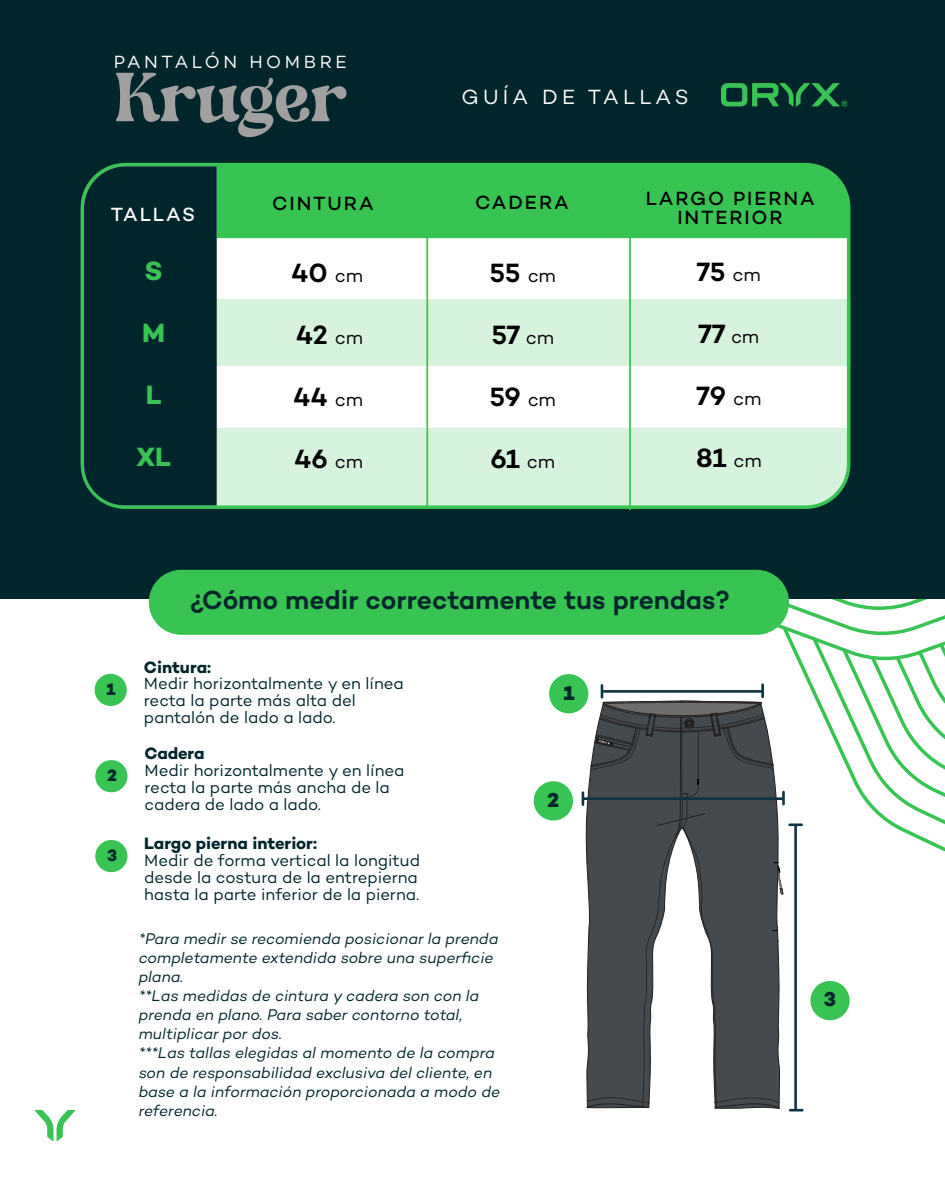
<style>
.page{position:relative;width:945px;height:1182px;background:#fff}
.page>*{position:absolute;margin:0;border:0;box-sizing:border-box;transform-origin:0 0}
.t1{font:69.39px "Bagrile";color:#a0a0a0}
.t2{font:600 26.95px "Campton";letter-spacing:-.015em;color:#000}
.t3{font:700 26.95px "Campton";color:#37c452}
.t4{font:600 26.78px "Campton";color:#00262c}
.t5{font:20.91px "Campton";letter-spacing:.2em;color:#fff}
.t6{font:800 20.47px "Campton";color:#00262c}
.t7{font:500 19.43px/19.4px "Campton";letter-spacing:.1em;color:#000;text-align:center}
.t8{font:500 19.43px "Campton";letter-spacing:.1em;color:#fff}
.t9{font:18.03px "Campton";letter-spacing:.2em;color:#fff}
.t10{font:16.71px/16.7px "Campton";letter-spacing:-.005em;color:#00262c}
.t11{font:700 16.71px "Campton";letter-spacing:-.005em;color:#00262c}
.t12{font:800 16.71px "Campton";color:#00262c}
.t13{font:italic 15.75px/19.2px "Campton";color:#00262c}
.s1{font-weight:400;font-size:19.25px}
</style>
<div class="page">
<div style="left:0;top:0;width:944px;height:598px;background:#00262c"></div>
<div style="left:82px;top:165px;width:767px;height:342px;background:#fff;border-radius:43px"></div>
<div style="left:217px;top:427px;width:631px;height:80px;background:#d7f3dd"></div>
<div style="left:215px;top:299px;width:635px;height:67px;background:#d7f3dd"></div>
<div style="left:217px;top:165px;width:632px;height:73px;background:#37c452"></div>
<div style="left:84px;top:166px;width:133px;height:339px;background:#00262c"></div>
<svg style="left:35px;top:1110px;width:40px;height:31px"></svg>
<svg style="left:721px;top:83px;width:126px;height:24px"></svg>
<svg style="left:533px;top:596px;width:412px;height:515px"></svg>
<svg style="left:94px;top:673px;width:33px;height:33px"></svg>
<svg style="left:95px;top:760px;width:33px;height:33px"></svg>
<svg style="left:95px;top:840px;width:33px;height:33px"></svg>
<hr style="left:426px;top:166px;width:2px;height:342px;background:#37c452">
<hr style="left:629px;top:167px;width:2px;height:343px;background:#37c452">
<div style="left:149px;top:569px;width:640px;height:65px;background:#37c452;border-radius:32px"></div>
<p class="t9" style="left:114px;top:51px;width:234px">PANTALÓN HOMBRE</p>
<h1 class="t1" style="left:115px;top:59px;width:233px">Kruger</h1>
<h3 class="t5" style="left:462px;top:84px;width:229px">GUÍA DE TALLAS</h3>
<p class="t8" style="left:111px;top:202px;width:86px">TALLAS</p>
<p class="t7" style="left:272px;top:193px;width:103px">CINTURA</p>
<p class="t7" style="left:475px;top:193px;width:95px">CADERA</p>
<p class="t7" style="left:646px;top:188px;width:170px">LARGO PIERNA<br>INTERIOR</p>
<h2 class="t3" style="left:145px;top:254px;width:20px">S</h2>
<h2 class="t2" style="left:291px;top:255px;width:73px">40 <span class="s1">cm</span></h2>
<h2 class="t2" style="left:490px;top:256px;width:68px">55 <span class="s1">cm</span></h2>
<h2 class="t2" style="left:697px;top:255px;width:65px">75 <span class="s1">cm</span></h2>
<h2 class="t3" style="left:142px;top:316px;width:24px">M</h2>
<h2 class="t2" style="left:296px;top:317px;width:69px">42 <span class="s1">cm</span></h2>
<h2 class="t2" style="left:491px;top:318px;width:64px">57 <span class="s1">cm</span></h2>
<h2 class="t2" style="left:699px;top:317px;width:62px">77 <span class="s1">cm</span></h2>
<h2 class="t3" style="left:146px;top:378px;width:17px">L</h2>
<h2 class="t2" style="left:294px;top:379px;width:71px">44 <span class="s1">cm</span></h2>
<h2 class="t2" style="left:490px;top:380px;width:68px">59 <span class="s1">cm</span></h2>
<h2 class="t2" style="left:696px;top:379px;width:66px">79 <span class="s1">cm</span></h2>
<h2 class="t3" style="left:136px;top:440px;width:36px">XL</h2>
<h2 class="t2" style="left:294px;top:441px;width:70px">46 <span class="s1">cm</span></h2>
<h2 class="t2" style="left:491px;top:442px;width:66px">61 <span class="s1">cm</span></h2>
<h2 class="t2" style="left:696px;top:441px;width:67px">81 <span class="s1">cm</span></h2>
<p class="t12" style="left:107px;top:678px;width:11px">1</p>
<p class="t12" style="left:107px;top:764px;width:11px">2</p>
<p class="t12" style="left:107px;top:844px;width:11px">3</p>
<h3 class="t4" style="left:190px;top:583px;width:541px">¿Cómo medir correctamente tus prendas?</h3>
<p class="t11" style="left:144px;top:656px;width:69px">Cintura:</p>
<p class="t10" style="left:144px;top:674px;width:262px">Medir horizontalmente y en línea recta la parte más alta del pantalón de lado a lado.</p>
<p class="t11" style="left:144px;top:743px;width:62px">Cadera</p>
<p class="t10" style="left:144px;top:761px;width:262px">Medir horizontalmente y en línea recta la parte más ancha de la cadera de lado a lado.</p>
<p class="t11" style="left:144px;top:833px;width:174px">Largo pierna interior:</p>
<p class="t10" style="left:144px;top:851px;width:277px">Medir de forma vertical la longitud desde la costura de la entrepierna hasta la parte inferior de la pierna.</p>
<p class="t13" style="left:139px;top:928px;width:363px">*Para medir se recomienda posicionar la prenda completamente extendida sobre una superficie plana.<br>**Las medidas de cintura y cadera son con la prenda en plano. Para saber contorno total, multiplicar por dos.<br>***Las tallas elegidas al momento de la compra son de responsabilidad exclusiva del cliente, en base a la información proporcionada a modo de referencia.</p>
<p class="t6" style="left:564px;top:679px;width:13px">1</p>
<p class="t6" style="left:547px;top:786px;width:13px">2</p>
<p class="t6" style="left:824px;top:986px;width:14px">3</p>
</div>
